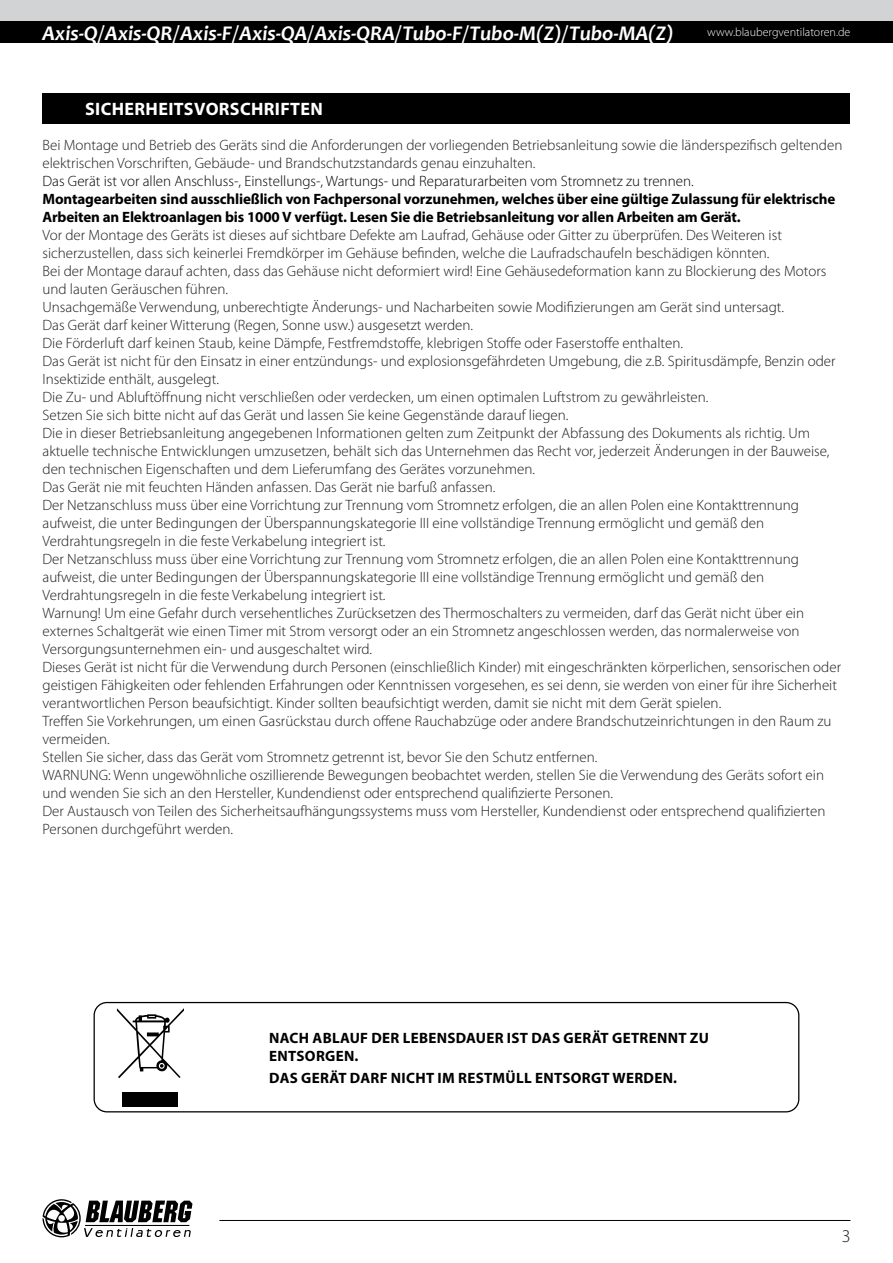
<style>
.page{position:relative;width:893px;height:1263px;background:#fff}
.page>*{position:absolute;margin:0;border:0;box-sizing:border-box;transform-origin:0 0}
.t1{font:italic 700 21px "Candara";color:#fff}
.t2{font:700 18px "Myriad Pro";letter-spacing:.02em;color:#fff}
.t3{font:300 18px "Myriad Pro";color:#1c1c1b}
.t4{font:300 15px/18px "Myriad Pro";color:#1c1c1b}
.t5{font:700 15px/18px "Myriad Pro";letter-spacing:-.01em;color:#000}
.t6{font:700 15px/18px "Myriad Pro";letter-spacing:.02em;color:#000}
.t7{font:300 15px "Myriad Pro";color:#000}
.t8{font:300 12px "Myriad Pro";color:#fff}
</style>
<div class="page">
<div style="left:0;top:0;width:893px;height:21px;background:#d1d3d4"></div>
<div style="left:0;top:21px;width:893px;height:22px;background:#000"></div>
<svg style="left:43px;top:1199px;width:149px;height:38px"></svg>
<hr style="left:219px;top:1220px;width:631px;height:1px;background:#000">
<div style="left:94px;top:1002px;width:705px;height:110px;border:1px solid #000;border-radius:13px"></div>
<svg style="left:117px;top:1008px;width:67px;height:70px"></svg>
<div style="left:123px;top:1092px;width:55px;height:14px;background:#000"></div>
<div style="left:43px;top:93px;width:807px;height:31px;background:#000"></div>
<h1 class="t1" style="left:43px;top:20px;width:633px">Axis-Q / Axis-QR / Axis-F / Axis-QA / Axis-QRA / Tubo-F / Tubo-M(Z) / Tubo-MA(Z)</h1>
<p class="t8" style="left:707px;top:26px;width:145px">www.blaubergventilatoren.de</p>
<p class="t2" style="left:85px;top:97px;width:239px">SICHERHEITSVORSCHRIFTEN</p>
<p class="t4" style="left:43px;top:136px;width:801px">Bei Montage und Betrieb des Geräts sind die Anforderungen der vorliegenden Betriebsanleitung sowie die länderspezifisch geltenden elektrischen Vorschriften, Gebäude- und Brandschutzstandards genau einzuhalten.</p>
<p class="t7" style="left:43px;top:172px;width:653px">Das Gerät ist vor allen Anschluss-, Einstellungs-, Wartungs- und Reparaturarbeiten vom Stromnetz zu trennen.</p>
<p class="t5" style="left:43px;top:189px;width:794px">Montagearbeiten sind ausschließlich von Fachpersonal vorzunehmen, welches über eine gültige Zulassung für elektrische<br>Arbeiten an Elektroanlagen bis 1000 V verfügt. Lesen Sie die Betriebsanleitung vor allen Arbeiten am Gerät.</p>
<p class="t4" style="left:43px;top:226px;width:800px">Vor der Montage des Geräts ist dieses auf sichtbare Defekte am Laufrad, Gehäuse oder Gitter zu überprüfen. Des Weiteren ist sicherzustellen, dass sich keinerlei Fremdkörper im Gehäuse befinden, welche die Laufradschaufeln beschädigen könnten.<br>Bei der Montage darauf achten, dass das Gehäuse nicht deformiert wird! Eine Gehäusedeformation kann zu Blockierung des Motors und lauten Geräuschen führen.<br>Unsachgemäße Verwendung, unberechtigte Änderungs- und Nacharbeiten sowie Modifizierungen am Gerät sind untersagt.<br>Das Gerät darf keiner Witterung (Regen, Sonne usw.) ausgesetzt werden.<br>Die Förderluft darf keinen Staub, keine Dämpfe, Festfremdstoffe, klebrigen Stoffe oder Faserstoffe enthalten.<br>Das Gerät ist nicht für den Einsatz in einer entzündungs- und explosionsgefährdeten Umgebung, die z.B. Spiritusdämpfe, Benzin oder Insektizide enthält, ausgelegt.<br>Die Zu- und Abluftöffnung nicht verschließen oder verdecken, um einen optimalen Luftstrom zu gewährleisten.<br>Setzen Sie sich bitte nicht auf das Gerät und lassen Sie keine Gegenstände darauf liegen.<br>Die in dieser Betriebsanleitung angegebenen Informationen gelten zum Zeitpunkt der Abfassung des Dokuments als richtig. Um aktuelle technische Entwicklungen umzusetzen, behält sich das Unternehmen das Recht vor, jederzeit Änderungen in der Bauweise, den technischen Eigenschaften und dem Lieferumfang des Gerätes vorzunehmen.<br>Das Gerät nie mit feuchten Händen anfassen. Das Gerät nie barfuß anfassen.<br>Der Netzanschluss muss über eine Vorrichtung zur Trennung vom Stromnetz erfolgen, die an allen Polen eine Kontakttrennung aufweist, die unter Bedingungen der Überspannungskategorie III eine vollständige Trennung ermöglicht und gemäß den Verdrahtungsregeln in die feste Verkabelung integriert ist.<br>Der Netzanschluss muss über eine Vorrichtung zur Trennung vom Stromnetz erfolgen, die an allen Polen eine Kontakttrennung aufweist, die unter Bedingungen der Überspannungskategorie III eine vollständige Trennung ermöglicht und gemäß den Verdrahtungsregeln in die feste Verkabelung integriert ist.<br>Warnung! Um eine Gefahr durch versehentliches Zurücksetzen des Thermoschalters zu vermeiden, darf das Gerät nicht über ein externes Schaltgerät wie einen Timer mit Strom versorgt oder an ein Stromnetz angeschlossen werden, das normalerweise von Versorgungsunternehmen ein- und ausgeschaltet wird.<br>Dieses Gerät ist nicht für die Verwendung durch Personen (einschließlich Kinder) mit eingeschränkten körperlichen, sensorischen oder geistigen Fähigkeiten oder fehlenden Erfahrungen oder Kenntnissen vorgesehen, es sei denn, sie werden von einer für ihre Sicherheit verantwortlichen Person beaufsichtigt. Kinder sollten beaufsichtigt werden, damit sie nicht mit dem Gerät spielen.<br>Treffen Sie Vorkehrungen, um einen Gasrückstau durch offene Rauchabzüge oder andere Brandschutzeinrichtungen in den Raum zu vermeiden.<br>Stellen Sie sicher, dass das Gerät vom Stromnetz getrennt ist, bevor Sie den Schutz entfernen.<br>WARNUNG: Wenn ungewöhnliche oszillierende Bewegungen beobachtet werden, stellen Sie die Verwendung des Geräts sofort ein und wenden Sie sich an den Hersteller, Kundendienst oder entsprechend qualifizierte Personen.<br>Der Austausch von Teilen des Sicherheitsaufhängungssystems muss vom Hersteller, Kundendienst oder entsprechend qualifizierten Personen durchgeführt werden.</p>
<p class="t6" style="left:269px;top:1028px;width:441px">NACH ABLAUF DER LEBENSDAUER IST DAS GERÄT GETRENNT ZU<br>ENTSORGEN.</p>
<p class="t6" style="left:269px;top:1068px;width:409px">DAS GERÄT DARF NICHT IM RESTMÜLL ENTSORGT WERDEN.</p>
<p class="t3" style="left:842px;top:1226px;width:10px">3</p>
</div>
